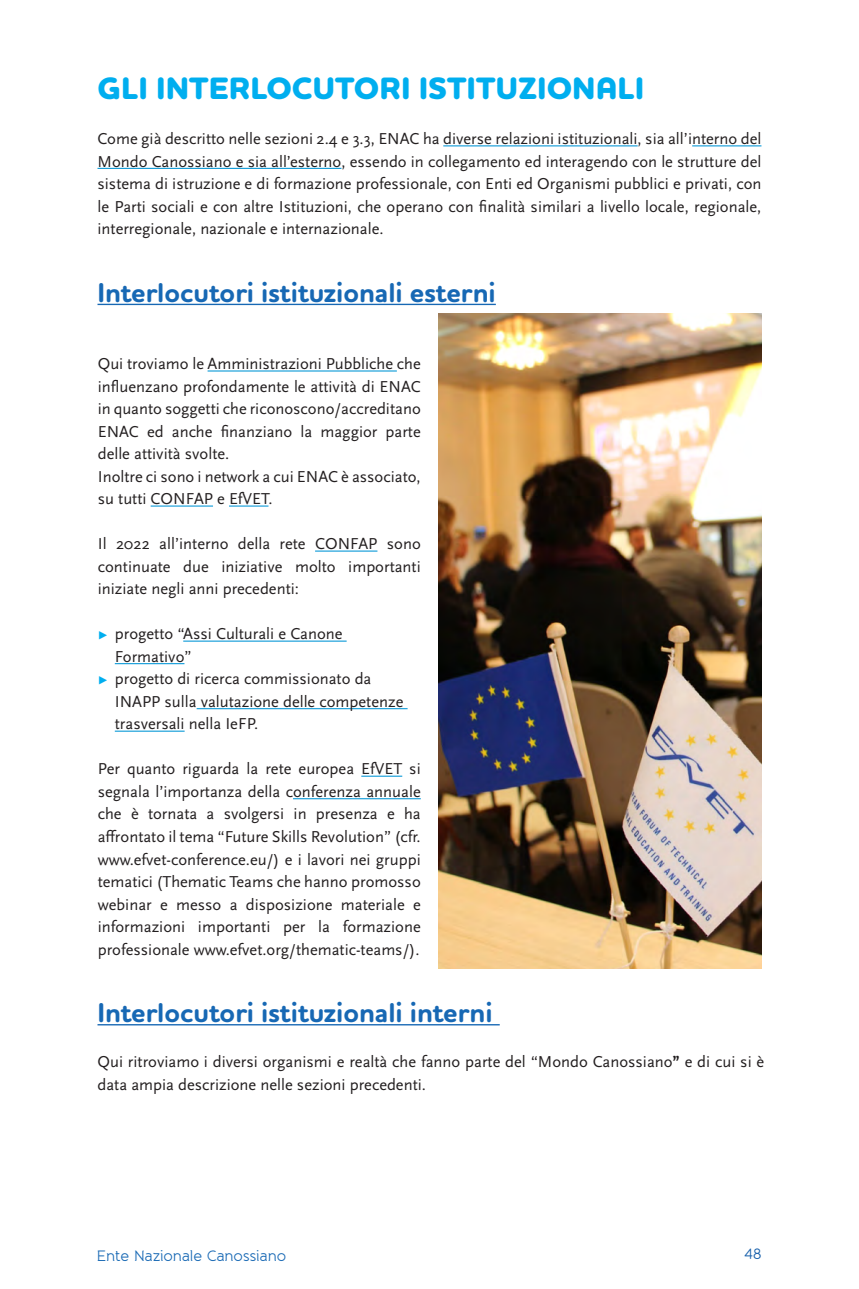
<style>
.page{position:relative;width:859px;height:1289px;background:#fff}
.page>*{position:absolute;margin:0;border:0;box-sizing:border-box;transform-origin:0 0}
.t1{font:800 31.5px "Houschka Rounded";color:#00aeef}
.t2{font:700 27.6px "Houschka Rounded";color:#1768b4}
.t3{font:16.5px/22.5px "Scala Sans Pro";color:#231f20;text-align:justify}
.t4{font:15px "Banda";letter-spacing:-.01em;color:#1768b4}
.t5{font:15px "Banda";color:#1961ac}
.s1{color:#00aeef}
.s2{font-weight:700}
</style>
<div class="page">
<hr style="left:443px;top:145px;width:195px;height:1px;background:#149dd9">
<hr style="left:692px;top:145px;width:69px;height:1px;background:#149dd9">
<hr style="left:98px;top:168px;width:243px;height:1px;background:#149dd9">
<hr style="left:208px;top:370px;width:189px;height:1px;background:#149dd9">
<hr style="left:151px;top:505px;width:62px;height:1px;background:#149dd9">
<hr style="left:229px;top:505px;width:39px;height:1px;background:#149dd9">
<hr style="left:315px;top:550px;width:62px;height:1px;background:#149dd9">
<hr style="left:183px;top:640px;width:164px;height:1px;background:#149dd9">
<hr style="left:115px;top:663px;width:69px;height:1px;background:#149dd9">
<hr style="left:197px;top:708px;width:211px;height:1px;background:#149dd9">
<hr style="left:115px;top:730px;width:70px;height:1px;background:#149dd9">
<hr style="left:361px;top:775px;width:41px;height:1px;background:#149dd9">
<hr style="left:293px;top:798px;width:128px;height:1px;background:#149dd9">
<hr style="left:98px;top:304px;width:398px;height:1px;background:#1768b4">
<hr style="left:98px;top:1024px;width:402px;height:1px;background:#1768b4">
<img style="left:439px;top:313px;width:322px;height:655px">
<h1 class="t1" style="left:98px;top:68px;width:548px">GLI INTERLOCUTORI ISTITUZIONALI</h1>
<p class="t3" style="left:98px;top:127px;width:665px">Come già descritto nelle sezioni 2.4 e 3.3, ENAC ha diverse relazioni istituzionali, sia all’interno del Mondo Canossiano e sia all’esterno, essendo in collegamento ed interagendo con le strutture del sistema di istruzione e di formazione professionale, con Enti ed Organismi pubblici e privati, con le Parti sociali e con altre Istituzioni, che operano con finalità similari a livello locale, regionale, interregionale, nazionale e internazionale.</p>
<h2 class="t2" style="left:98px;top:274px;width:400px">Interlocutori istituzionali esterni</h2>
<p class="t3" style="left:98px;top:352px;width:324px;text-align:left">Qui troviamo le Amministrazioni Pubbliche che influenzano profondamente le attività di ENAC in quanto soggetti che riconoscono/accreditano ENAC ed anche finanziano la maggior parte delle attività svolte.<br>Inoltre ci sono i network a cui ENAC è associato, su tutti CONFAP e EfVET.</p>
<p class="t3" style="left:98px;top:532px;width:324px">Il 2022 all’interno della rete CONFAP sono continuate due iniziative molto importanti iniziate negli anni precedenti:</p>
<p class="t3" style="left:98px;top:622px;width:246px"><span class="s1">▸</span> progetto “Assi Culturali e Canone</p>
<p class="t3" style="left:115px;top:645px;width:78px">Formativo”</p>
<p class="t3" style="left:98px;top:667px;width:275px"><span class="s1">▸</span> progetto di ricerca commissionato da</p>
<p class="t3" style="left:115px;top:690px;width:290px">INAPP sulla valutazione delle competenze</p>
<p class="t3" style="left:115px;top:713px;width:145px">trasversali nella IeFP.</p>
<p class="t3" style="left:98px;top:758px;width:324px">Per quanto riguarda la rete europea EfVET si segnala l’importanza della conferenza annuale che è tornata a svolgersi in presenza e ha affrontato il tema “Future Skills Revolution” (cfr. www.efvet-conference.eu/) e i lavori nei gruppi tematici (Thematic Teams che hanno promosso webinar e messo a disposizione materiale e informazioni importanti per la formazione professionale www.efvet.org/thematic-teams/).</p>
<h2 class="t2" style="left:98px;top:994px;width:397px">Interlocutori istituzionali interni</h2>
<p class="t3" style="left:98px;top:1050px;width:668px">Qui ritroviamo i diversi organismi e realtà che fanno parte del “Mondo Canossiano<span class="s2">”</span> e di cui si è data ampia descrizione nelle sezioni precedenti.</p>
<p class="t4" style="left:96px;top:1246px;width:191px">Ente Nazionale Canossiano</p>
<p class="t5" style="left:744px;top:1244px;width:19px">48</p>
</div>
